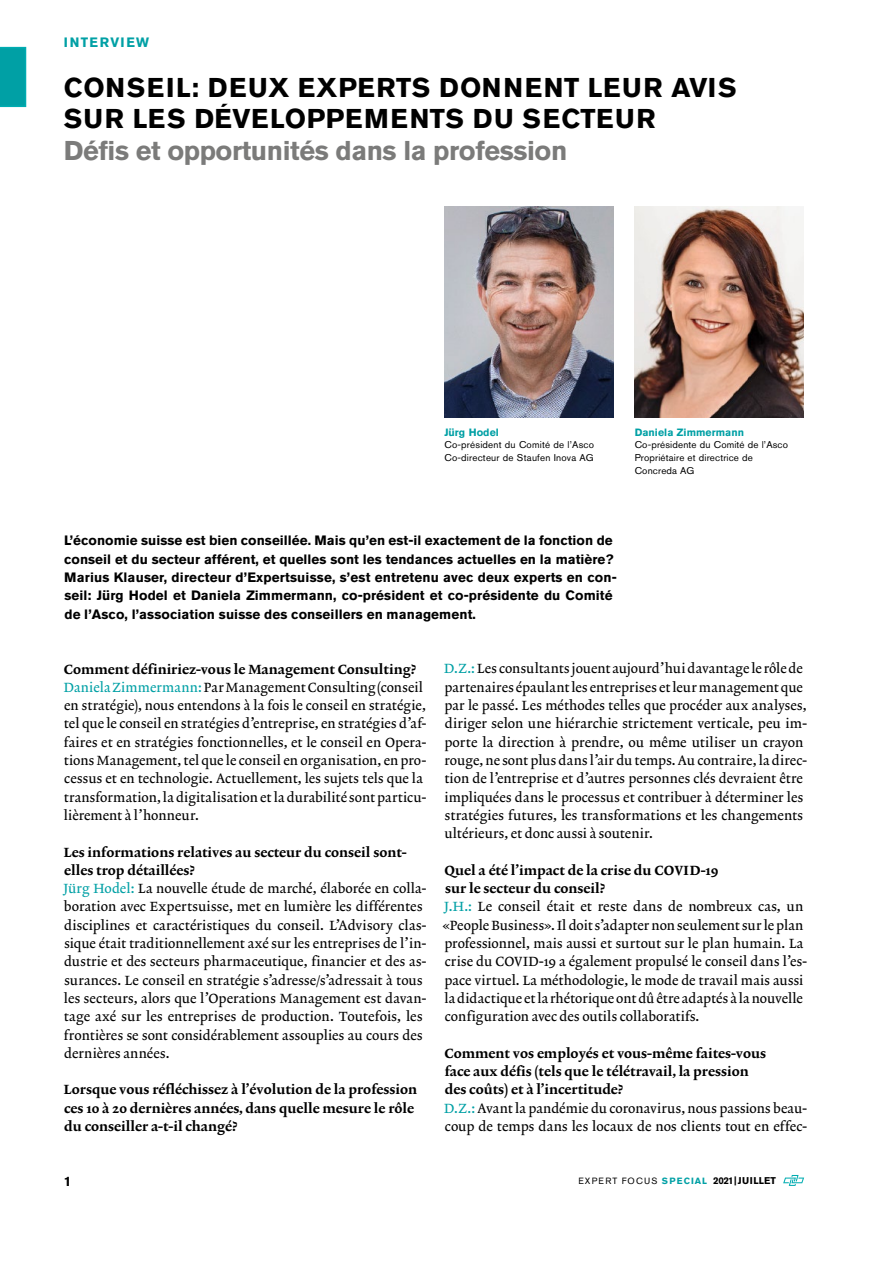
<style>
.page{position:relative;width:893px;height:1263px;background:#fff}
.page>*{position:absolute;margin:0;border:0;box-sizing:border-box;transform-origin:0 0}
.t1{font:700 27px/31.5px "Akzidenz Grotesk Pro";letter-spacing:.04em;color:#000}
.t2{font:700 27px "Akzidenz Grotesk Pro";letter-spacing:-.015em;color:#7b7b7a}
.t3{font:13.5px/18.3px "Lexicon No 2 Roman A";letter-spacing:.01em;color:#000}
.t4{font:13.5px/18.3px "Lexicon No 2 Roman D";color:#000}
.t5{font:700 13.5px/18.3px "Akzidenz Grotesk Pro";letter-spacing:.01em;color:#000}
.t6{font:700 13.5px "Akzidenz Grotesk Pro";letter-spacing:.095em;color:#00a0a5}
.t7{font:700 10.5px "Akzidenz Grotesk Pro";letter-spacing:.005em;color:#00a0a5}
.t8{font:9.75px/12.8px "Akzidenz Grotesk Pro";letter-spacing:.015em;color:#000}
.t9{font:700 9.75px "Akzidenz Grotesk Pro";letter-spacing:.01em;color:#000}
.s1{color:#00a0a5}
.s2{font-weight:400;font-size:9px}
.s3{font-size:9px;color:#00a0a5}
</style>
<div class="page">
<svg style="left:0;top:47px;width:26px;height:60px;background:#00a1a6"></svg>
<svg style="left:783px;top:1175px;width:21px;height:11px"></svg>
<img style="left:635px;top:206px;width:169px;height:211px">
<img style="left:444px;top:206px;width:169px;height:211px">
<p class="t6" style="left:64px;top:33px;width:87px">INTERVIEW</p>
<h1 class="t1" style="left:64px;top:71px;width:674px">CONSEIL: DEUX EXPERTS DONNENT LEUR AVIS<br>SUR LES DÉVELOPPEMENTS DU SECTEUR</h1>
<h1 class="t2" style="left:64px;top:133px;width:505px">Défis et opportunités dans la profession</h1>
<p class="t7" style="left:444px;top:425px;width:56px">Jürg Hodel</p>
<p class="t8" style="left:444px;top:438px;width:151px">Co-président du Comité de l’Asco<br>Co-directeur de Staufen Inova AG</p>
<p class="t7" style="left:635px;top:425px;width:111px">Daniela Zimmermann</p>
<p class="t8" style="left:635px;top:438px;width:155px">Co-présidente du Comité de l’Asco<br>Propriétaire et directrice de<br>Concreda AG</p>
<p class="t5" style="left:64px;top:531px;width:554px">L’économie suisse est bien conseillée. Mais qu’en est-il exactement de la fonction de conseil et du secteur afférent, et quelles sont les tendances actuelles en la matière?<br>Marius Klauser, directeur d’Expertsuisse, s’est entretenu avec deux experts en con&shy;seil: Jürg Hodel et Daniela Zimmermann, co-président et co-présidente du Comité de l’Asco, l’association suisse des conseillers en management.</p>
<p class="t4" style="left:64px;top:660px;width:354px">Comment définiriez-vous le Management Consulting?</p>
<p class="t3" style="left:64px;top:679px;width:364px"><span class="s1">Daniela Zimmermann:</span> Par Management Consulting (conseil en stratégie), nous entendons à la fois le conseil en stratégie, tel que le conseil en stratégies d’entreprise, en stratégies d’af&shy;faires et en stratégies fonctionnelles, et le conseil en Opera&shy;tions Management, tel que le conseil en organisation, en pro&shy;cessus et en technologie. Actuellement, les sujets tels que la transformation, la digitalisation et la durabilité sont particu&shy;lièrement à l’honneur.</p>
<p class="t4" style="left:64px;top:843px;width:344px">Les informations relatives au secteur du conseil sont&shy;elles trop détaillées?</p>
<p class="t3" style="left:64px;top:880px;width:364px"><span class="s1">Jürg Hodel:</span> La nouvelle étude de marché, élaborée en colla&shy;boration avec Expertsuisse, met en lumière les différentes disciplines et caractéristiques du conseil. L’Advisory clas&shy;sique était traditionnellement axé sur les entreprises de l’in&shy;dustrie et des secteurs pharmaceutique, financier et des as&shy;surances. Le conseil en stratégie s’adresse/s’adressait à tous les secteurs, alors que l’Operations Management est davan&shy;tage axé sur les entreprises de production. Toutefois, les frontières se sont considérablement assouplies au cours des dernières années.</p>
<p class="t4" style="left:64px;top:1081px;width:355px">Lorsque vous réfléchissez à l’évolution de la profession ces 10 à 20 dernières années, dans quelle mesure le rôle du conseiller a-t-il changé?</p>
<p class="t5" style="left:64px;top:1172px;width:9px">1</p>
<p class="t3" style="left:444px;top:660px;width:364px"><span class="s1">D.Z.:</span> Les consultants jouent aujourd’hui davantage le rôle de partenaires épaulant les entreprises et leur management que par le passé. Les méthodes telles que procéder aux analyses, diriger selon une hiérarchie strictement verticale, peu im&shy;porte la direction à prendre, ou même utiliser un crayon rouge, ne sont plus dans l’air du temps. Au contraire, la direc&shy;tion de l’entreprise et d’autres personnes clés devraient être impliquées dans le processus et contribuer à déterminer les stratégies futures, les transformations et les changements ultérieurs, et donc aussi à soutenir.</p>
<p class="t4" style="left:445px;top:862px;width:275px">Quel a été l’impact de la crise du COVID-19 sur le secteur du conseil?</p>
<p class="t3" style="left:442px;top:898px;width:366px"><span class="s1">J.H.:</span> Le conseil était et reste dans de nombreux cas, un «People Business». Il doit s’adapter non seulement sur le plan professionnel, mais aussi et surtout sur le plan humain. La crise du COVID-19 a également propulsé le conseil dans l’es&shy;pace virtuel. La méthodologie, le mode de travail mais aussi la didactique et la rhétorique ont dû être adaptés à la nouvelle configuration avec des outils collaboratifs.</p>
<p class="t4" style="left:445px;top:1045px;width:323px">Comment vos employés et vous-même faites-vous face aux défis (tels que le télétravail, la pression des coûts) et à l’incertitude?</p>
<p class="t3" style="left:444px;top:1099px;width:364px"><span class="s1">D.Z.:</span> Avant la pandémie du coronavirus, nous passions beau&shy;coup de temps dans les locaux de nos clients tout en effec-</p>
<p class="t9" style="left:578px;top:1174px;width:199px"><span class="s2">EXPERT FOCUS</span> <span class="s3">SPECIAL</span> 2021|JUILLET</p>
</div>
